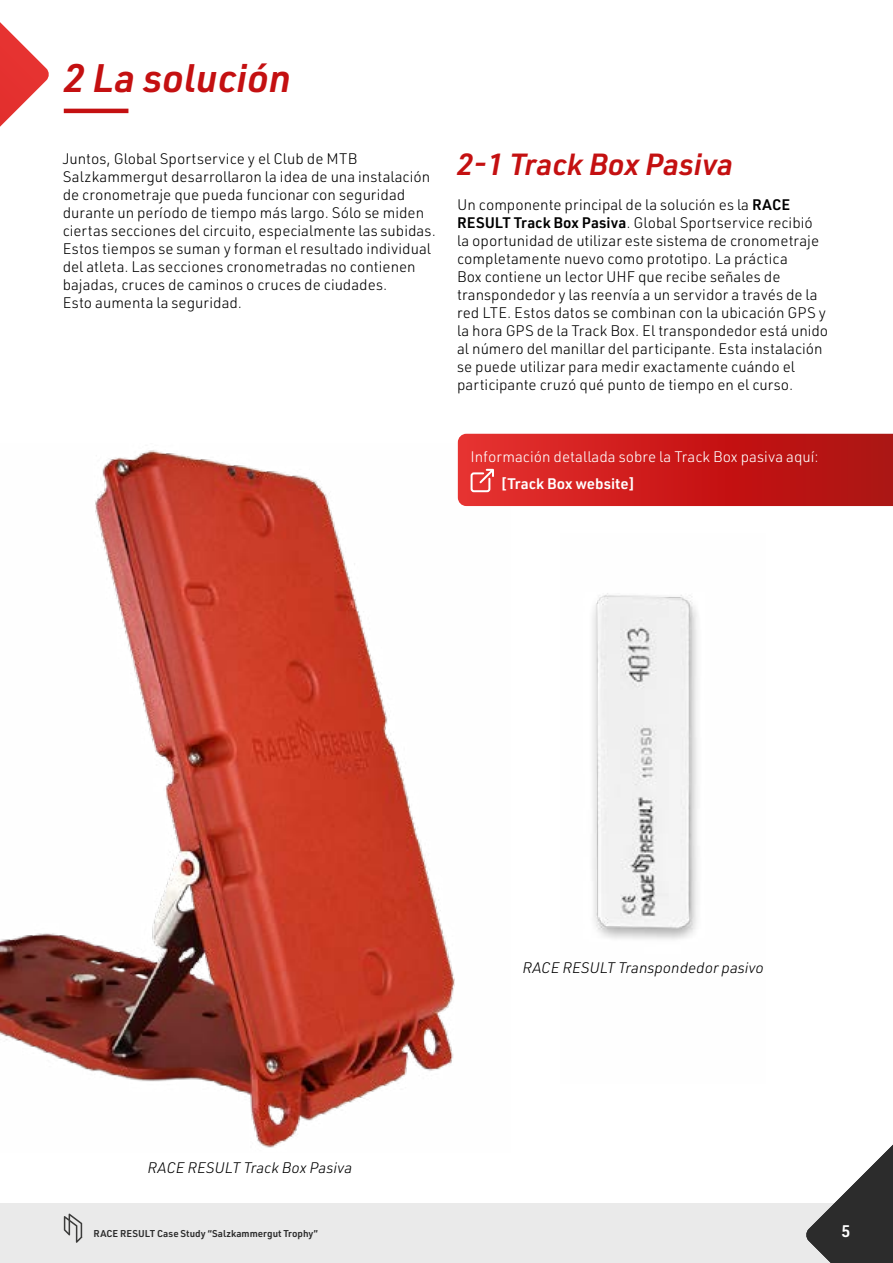
<style>
.page{position:relative;width:893px;height:1263px;background:#fff}
.page>*{position:absolute;margin:0;border:0;box-sizing:border-box;transform-origin:0 0}
.t1{font:italic 600 39px "URWDIN";color:#c41011}
.t2{font:italic 600 30px "URWDIN";color:#c41011}
.t3{font:600 16.5px "URWDIN";color:#fff}
.t4{font:300 15px/18px "URWDIN";color:#000}
.t5{font:italic 300 15px "URWDIN";color:#000}
.t6{font:300 15px "URWDIN";color:#fff}
.t7{font:600 15px "URWDIN";color:#fff}
.t8{font:600 9.75px "URWDIN";color:#2c2c2c}
.s1{font-weight:600}
</style>
<div class="page">
<img style="left:592px;top:593px;width:106px;height:347px">
<img style="left:0;top:444px;width:510px;height:704px">
<div style="left:0;top:1203px;width:893px;height:60px;background:#eaeaea"></div>
<svg style="left:64px;top:1213px;width:18px;height:30px"></svg>
<hr style="left:64px;top:109px;width:64px;height:4px;background:#c41011">
<svg style="left:0;top:22px;width:49px;height:105px"></svg>
<svg style="left:806px;top:1144px;width:87px;height:119px"></svg>
<svg style="left:458px;top:434px;width:435px;height:72px;background:#ca1e1d"></svg>
<h1 class="t1" style="left:64px;top:51px;width:229px">2 La solución</h1>
<p class="t4" style="left:63px;top:149px;width:375px">Juntos, Global Sportservice y el Club de MTB Salzkammergut desarrollaron la idea de una instalación de cronometraje que pueda funcionar con seguridad durante un período de tiempo más largo. Sólo se miden ciertas secciones del circuito, especialmente las subidas.<br>Estos tiempos se suman y forman el resultado individual del atleta. Las secciones cronometradas no contienen bajadas, cruces de caminos o cruces de ciudades.<br>Esto aumenta la seguridad.</p>
<h2 class="t2" style="left:457px;top:143px;width:277px">2-1 Track Box Pasiva</h2>
<p class="t4" style="left:457px;top:195px;width:373px">Un componente principal de la solución es la <span class="s1">RACE RESULT Track Box Pasiva</span>. Global Sportservice recibió la oportunidad de utilizar este sistema de cronometraje completamente nuevo como prototipo. La práctica<br>Box contiene un lector UHF que recibe señales de transpondedor y las reenvía a un servidor a través de la red LTE. Estos datos se combinan con la ubicación GPS y la hora GPS de la Track Box. El transpondedor está unido al número del manillar del participante. Esta instalación se puede utilizar para medir exactamente cuándo el participante cruzó qué punto de tiempo en el curso.</p>
<p class="t6" style="left:471px;top:447px;width:350px">Información detallada sobre la Track Box pasiva aquí:</p>
<p class="t7" style="left:500px;top:473px;width:136px">[Track Box website]</p>
<p class="t5" style="left:147px;top:1158px;width:206px">RACE RESULT Track Box Pasiva</p>
<p class="t8" style="left:94px;top:1226px;width:226px">RACE RESULT Case Study “Salzkammergut Trophy”</p>
<p class="t5" style="left:522px;top:958px;width:243px">RACE RESULT Transpondedor pasivo</p>
<p class="t3" style="left:841px;top:1220px;width:10px">5</p>
</div>
